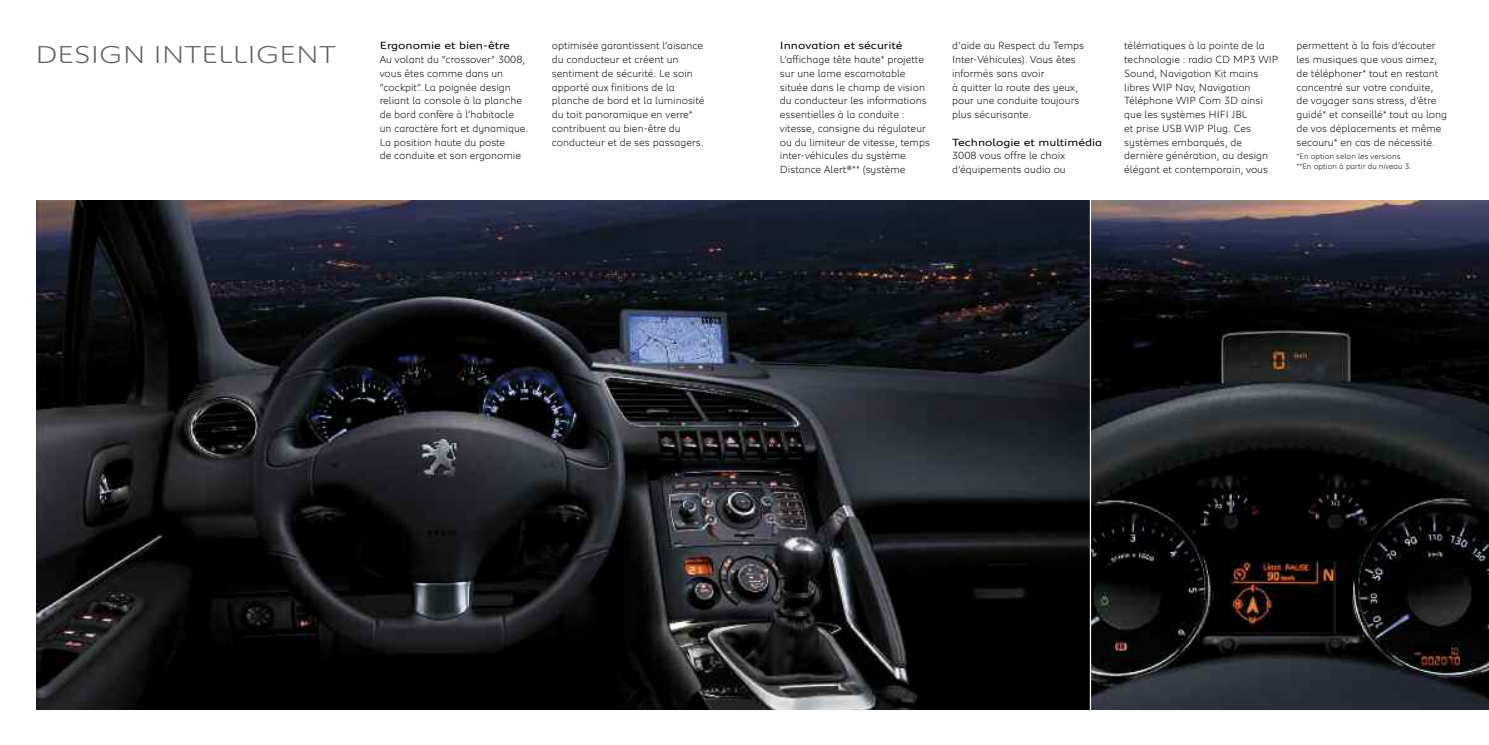
<style>
.page{position:relative;width:1489px;height:745px;background:#fff}
.page>*{position:absolute;margin:0;border:0;box-sizing:border-box;transform-origin:0 0}
.t1{font:300 25px "Peugeot Expanded";color:#5f5f5f}
.t2{font:300 10.62px/13.8px "Peugeot";color:#000}
.t3{font:10.62px "Peugeot Expanded";color:#000}
.t4{font:300 8.12px/10px "Peugeot";color:#000}
</style>
<div class="page">
<img style="left:36px;top:200px;width:1452px;height:509px">
<hr style="left:1089px;top:187px;width:1px;height:550px;background:#fff">
<h1 class="t1" style="left:35px;top:46px;width:302px">DESIGN INTELLIGENT</h1>
<p class="t3" style="left:380px;top:42px;width:132px">Ergonomie et bien-être</p>
<p class="t2" style="left:380px;top:53px;width:150px">Au volant du “crossover” 3008, vous êtes comme dans un “cockpit”. La poignée design reliant la console à la planche de bord confère à l’habitacle un caractère fort et dynamique.<br>La position haute du poste<br>de conduite et son ergonomie</p>
<p class="t2" style="left:552px;top:40px;width:154px">optimisée garantissent l’aisance du conducteur et créent un sentiment de sécurité. Le soin apporté aux finitions de la planche de bord et la luminosité du toit panoramique en verre* contribuent au bien-être du conducteur et de ses passagers.</p>
<p class="t3" style="left:780px;top:42px;width:124px">Innovation et sécurité</p>
<p class="t2" style="left:780px;top:53px;width:151px">L’affichage tête haute* projette sur une lame escamotable située dans le champ de vision du conducteur les informations essentielles à la conduite : vitesse, consigne du régulateur ou du limiteur de vitesse, temps inter-véhicules du système<br>Distance Alert®** (système</p>
<p class="t2" style="left:952px;top:40px;width:133px">d'aide au Respect du Temps<br>Inter-Véhicules). Vous êtes informés sans avoir<br>à quitter la route des yeux, pour une conduite toujours plus sécurisante.</p>
<p class="t3" style="left:952px;top:138px;width:152px">Technologie et multimédia</p>
<p class="t2" style="left:952px;top:150px;width:115px">3008 vous offre le choix d’équipements audio ou</p>
<p class="t2" style="left:1124px;top:40px;width:155px">télématiques à la pointe de la technologie : radio CD MP3 WIP<br>Sound, Navigation Kit mains libres WIP Nav, Navigation<br>Téléphone WIP Com 3D ainsi que les systèmes HIFI JBL<br>et prise USB WIP Plug. Ces systèmes embarqués, de dernière génération, au design élégant et contemporain, vous</p>
<p class="t2" style="left:1296px;top:40px;width:152px">permettent à la fois d’écouter les musiques que vous aimez, de téléphoner* tout en restant concentré sur votre conduite, de voyager sans stress, d’être guidé* et conseillé* tout au long de vos déplacements et même secouru* en cas de nécessité.</p>
<p class="t4" style="left:1296px;top:152px;width:116px">*En option selon les versions. **En option à partir du niveau 3.</p>
</div>
